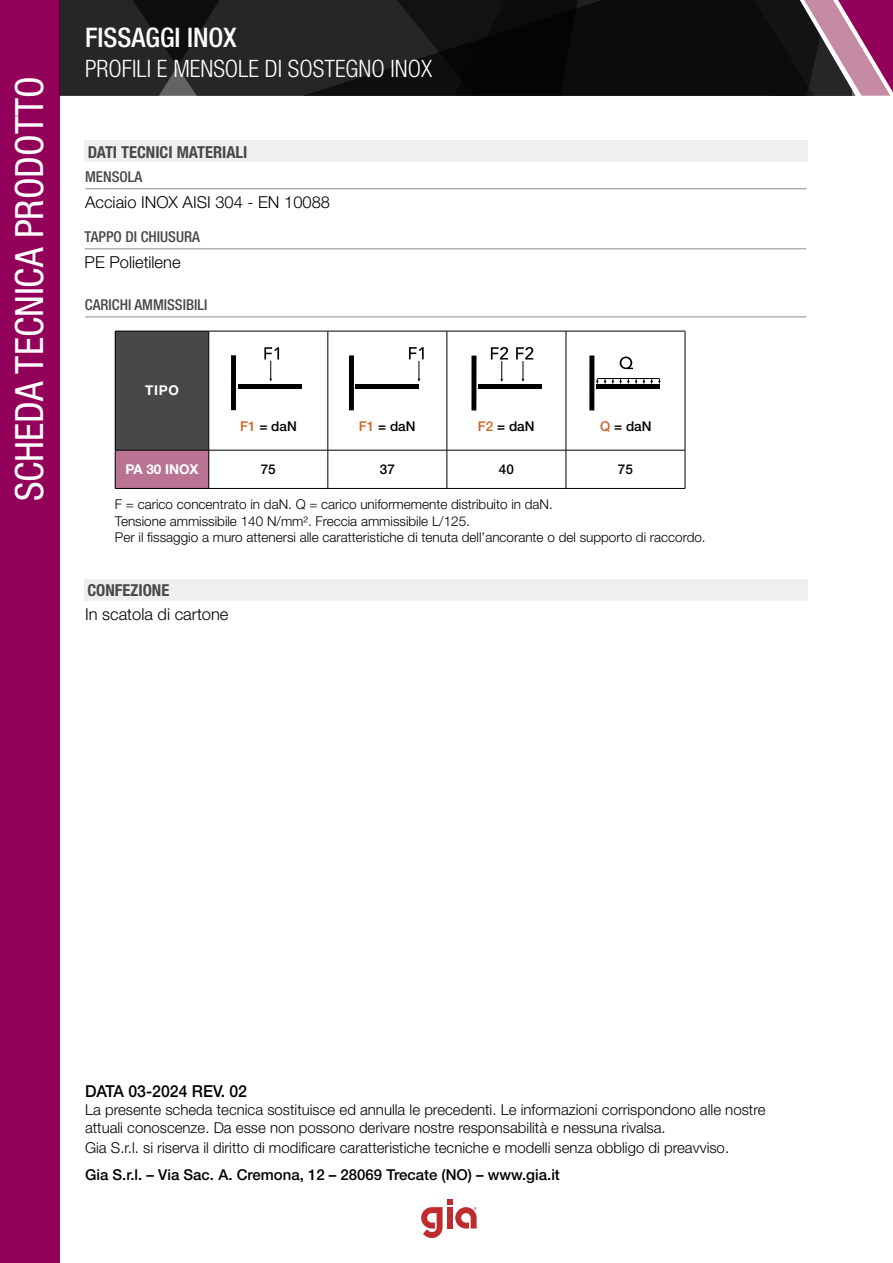
<style>
.page{position:relative;width:893px;height:1263px;background:#fff}
.page>*{position:absolute;margin:0;border:0;box-sizing:border-box;transform-origin:0 0}
.t1{font:condensed 39px "Helvetica Neue LT Std";color:#fff}
.t2{font:500 condensed 27px "Helvetica Neue LT Std";color:#fff}
.t3{font:300 condensed 24px "Helvetica Neue LT Std";color:#fff}
.Stile_di_paragrafo_1{font:300 16.5px "Helvetica Neue LT Std";color:#000}
.t4{font:700 condensed 16.5px "Helvetica Neue LT Std";color:#484848}
.t5{font:500 16.5px "Helvetica Neue LT Std";color:#000;scale:.96 1}
.t6{font:300 15px/18px "Helvetica Neue LT Std";color:#000}
.t7{font:500 15px "Helvetica Neue LT Std";color:#000}
.t8{font:500 condensed 15px "Helvetica Neue LT Std";color:#484848}
.t9{font:300 13.5px "Helvetica Neue LT Std";color:#000}
.t10{font:500 13.5px "Helvetica Neue LT Std";color:#000}
.t11{font:700 13.5px "Helvetica Neue LT Std";color:#fff}
.s1{color:#cc6427}
</style>
<div class="page">
<div style="left:0;top:0;width:60px;height:1263px;background:#92005a"></div>
<svg style="left:421px;top:1199px;width:56px;height:39px"></svg>
<svg style="left:64px;top:0;width:728px;height:96px;background:#171717"></svg>
<svg style="left:792px;top:0;width:101px;height:96px;background:#814a69"></svg>
<div style="left:115px;top:331px;width:94px;height:119px;background:#484848"></div>
<svg style="left:209px;top:332px;width:476px;height:118px"></svg>
<div style="left:115px;top:450px;width:94px;height:38px;background:#ba7493"></div>
<hr style="left:115px;top:331px;width:94px;height:1px;background:#000">
<hr style="left:115px;top:331px;width:1px;height:119px;background:#000">
<hr style="left:209px;top:331px;width:119px;height:1px;background:#000">
<hr style="left:208px;top:331px;width:1px;height:119px;background:#000">
<hr style="left:328px;top:331px;width:119px;height:1px;background:#000">
<hr style="left:328px;top:331px;width:1px;height:119px;background:#000">
<hr style="left:447px;top:331px;width:119px;height:1px;background:#000">
<hr style="left:447px;top:331px;width:1px;height:119px;background:#000">
<hr style="left:566px;top:331px;width:119px;height:1px;background:#000">
<hr style="left:566px;top:331px;width:1px;height:119px;background:#000">
<hr style="left:685px;top:331px;width:1px;height:119px;background:#000">
<hr style="left:115px;top:450px;width:1px;height:38px;background:#000">
<hr style="left:208px;top:450px;width:1px;height:38px;background:#000">
<hr style="left:328px;top:450px;width:1px;height:38px;background:#000">
<hr style="left:447px;top:450px;width:1px;height:38px;background:#000">
<hr style="left:566px;top:450px;width:1px;height:38px;background:#000">
<hr style="left:685px;top:450px;width:1px;height:38px;background:#000">
<hr style="left:115px;top:450px;width:94px;height:1px;background:#000">
<hr style="left:209px;top:450px;width:119px;height:1px;background:#000">
<hr style="left:328px;top:450px;width:119px;height:1px;background:#000">
<hr style="left:447px;top:450px;width:119px;height:1px;background:#000">
<hr style="left:566px;top:450px;width:119px;height:1px;background:#000">
<hr style="left:115px;top:488px;width:94px;height:1px;background:#000">
<hr style="left:209px;top:488px;width:119px;height:1px;background:#000">
<hr style="left:328px;top:488px;width:119px;height:1px;background:#000">
<hr style="left:447px;top:488px;width:119px;height:1px;background:#000">
<hr style="left:566px;top:488px;width:119px;height:1px;background:#000">
<div style="left:231px;top:355px;width:5px;height:55px;background:#000"></div>
<hr style="left:238px;top:384px;width:63px;height:4px;background:#000">
<svg style="left:264px;top:347px;width:15px;height:35px"></svg>
<div style="left:349px;top:355px;width:5px;height:55px;background:#000"></div>
<div style="left:356px;top:384px;width:63px;height:5px;background:#000"></div>
<svg style="left:409px;top:347px;width:15px;height:35px"></svg>
<div style="left:471px;top:356px;width:5px;height:54px;background:#000"></div>
<div style="left:478px;top:384px;width:64px;height:5px;background:#000"></div>
<svg style="left:491px;top:347px;width:17px;height:35px"></svg>
<svg style="left:516px;top:347px;width:17px;height:35px"></svg>
<div style="left:589px;top:356px;width:5px;height:54px;background:#000"></div>
<hr style="left:597px;top:378px;width:62px;height:1px;background:#000">
<div style="left:596px;top:384px;width:63px;height:5px;background:#000"></div>
<svg style="left:596px;top:379px;width:41px;height:5px"></svg>
<svg style="left:643px;top:379px;width:18px;height:5px"></svg>
<svg style="left:620px;top:357px;width:13px;height:12px"></svg>
<hr style="left:85px;top:188px;width:722px;height:1px;background:#939393">
<hr style="left:85px;top:248px;width:721px;height:1px;background:#939393">
<hr style="left:85px;top:316px;width:721px;height:1px;background:#939393">
<div style="left:85px;top:141px;width:723px;height:21px;background:#efefef"></div>
<div style="left:84px;top:579px;width:723px;height:22px;background:#efefef"></div>
<h1 class="t1" style="left:7px;top:501px;width:426px;rotate:-90deg">SCHEDA TECNICA PRODOTTO</h1>
<h2 class="t2" style="left:85px;top:21px;width:153px">FISSAGGI INOX</h2>
<p class="t3" style="left:85px;top:55px;width:349px">PROFILI E MENSOLE DI SOSTEGNO INOX</p>
<p class="t4" style="left:88px;top:142px;width:161px">DATI TECNICI MATERIALI</p>
<p class="t8" style="left:85px;top:168px;width:59px">MENSOLA</p>
<p class="Stile_di_paragrafo_1" style="left:85px;top:192px;width:246px">Acciaio INOX AISI 304 - EN 10088</p>
<p class="t8" style="left:85px;top:228px;width:117px">TAPPO DI CHIUSURA</p>
<p class="Stile_di_paragrafo_1" style="left:85px;top:252px;width:97px">PE Polietilene</p>
<p class="t8" style="left:85px;top:296px;width:124px">CARICHI AMMISSIBILI</p>
<p class="t11" style="left:145px;top:382px;width:35px">TIPO</p>
<p class="t10" style="left:240px;top:418px;width:58px"><span class="s1">F1</span> = daN</p>
<p class="t10" style="left:359px;top:418px;width:58px"><span class="s1">F1</span> = daN</p>
<p class="t10" style="left:478px;top:418px;width:58px"><span class="s1">F2</span> = daN</p>
<p class="t10" style="left:600px;top:418px;width:53px"><span class="s1">Q</span> = daN</p>
<p class="t11" style="left:125px;top:461px;width:75px">PA 30 INOX</p>
<p class="t10" style="left:261px;top:461px;width:17px">75</p>
<p class="t10" style="left:380px;top:461px;width:17px">37</p>
<p class="t10" style="left:499px;top:461px;width:17px">40</p>
<p class="t10" style="left:618px;top:461px;width:17px">75</p>
<p class="t9" style="left:115px;top:496px;width:439px">F = carico concentrato in daN. Q = carico uniformemente distribuito in daN.</p>
<p class="t9" style="left:115px;top:513px;width:357px">Tensione ammissibile 140 N/mm2. Freccia ammissibile L/125.</p>
<p class="t9" style="left:115px;top:529px;width:592px">Per il fissaggio a muro attenersi alle caratteristiche di tenuta dell’ancorante o del supporto di raccordo.</p>
<p class="t4" style="left:87px;top:581px;width:83px">CONFEZIONE</p>
<p class="Stile_di_paragrafo_1" style="left:85px;top:604px;width:145px">In scatola di cartone</p>
<p class="t5" style="left:85px;top:1081px;width:170px">DATA 03-2024 REV. 02</p>
<p class="t6" style="left:85px;top:1100px;width:682px">La presente scheda tecnica sostituisce ed annulla le precedenti. Le informazioni corrispondono alle nostre attuali conoscenze. Da esse non possono derivare nostre responsabilità e nessuna rivalsa.</p>
<p class="t6" style="left:85px;top:1138px;width:646px">Gia S.r.l. si riserva il diritto di modificare caratteristiche tecniche e modelli senza obbligo di preavviso.</p>
<p class="t7" style="left:85px;top:1166px;width:476px">Gia S.r.l. – Via Sac. A. Cremona, 12 – 28069 Trecate (NO) – www.gia.it</p>
</div>
